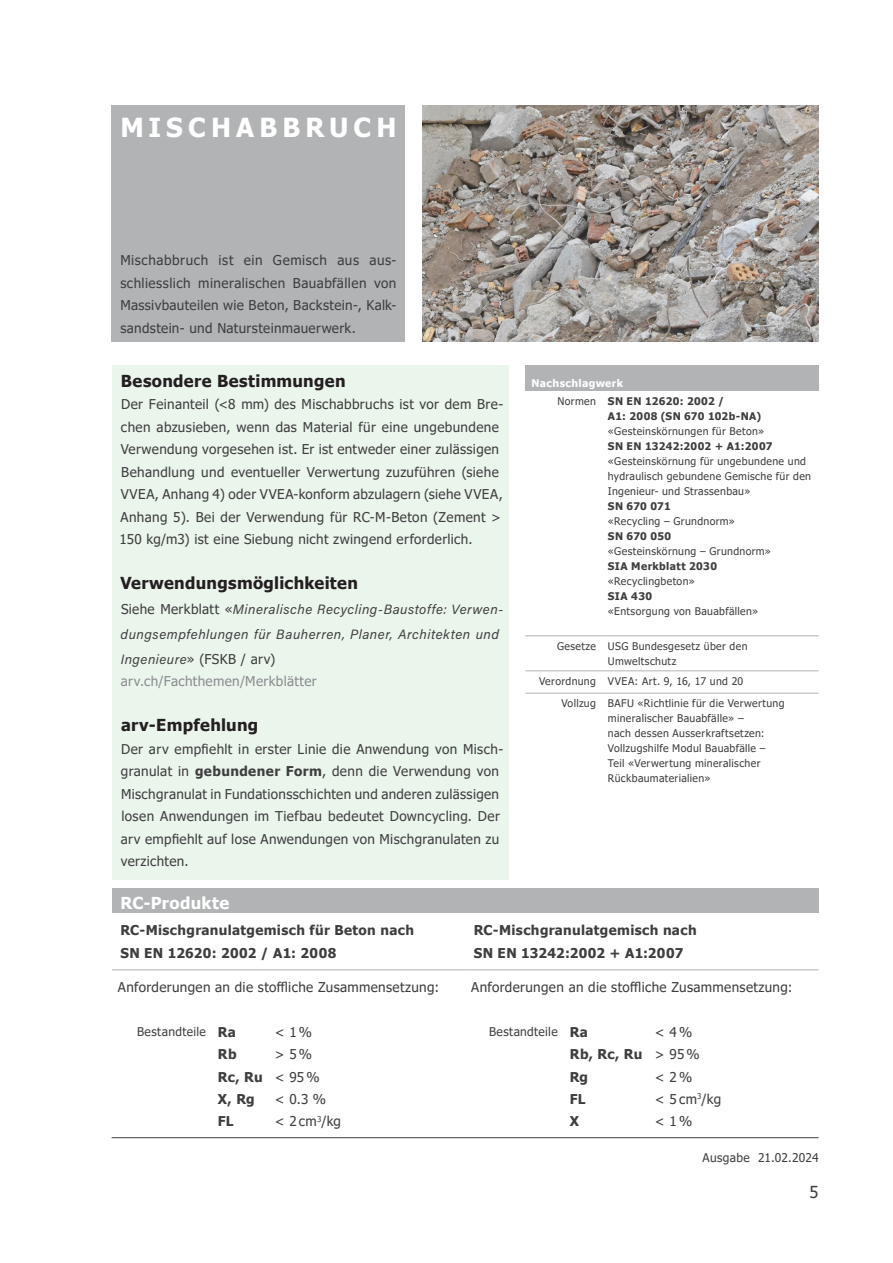
<style>
.page{position:relative;width:893px;height:1263px;background:#fff}
.page>*{position:absolute;margin:0;border:0;box-sizing:border-box;transform-origin:0 0}
.Profiltitel{font:700 26.25px "Tahoma";letter-spacing:.195em;color:#fff}
.Tabellenschrift_Titel_schwarz{font:700 16.5px "Tahoma";letter-spacing:.02em;color:#231f20}
.Tabellenschrift_Titel{font:700 16.5px "Tahoma";letter-spacing:.02em;color:#fff}
.t1{font:16.5px "Tahoma";color:#3e3e3f}
.Tabellenschrift{font:13.5px/22.5px "Tahoma";letter-spacing:.025em;color:#3e3e3f}
.Tabellenschrift-2{font:13.5px/24.8px "Acumin Variable Concept";letter-spacing:.04em;color:#3e3e3f}
.Tabellenschrift-3{font:700 13.5px "Tahoma";letter-spacing:.025em;color:#3e3e3f}
.Absenderadresse{font:13.5px "Tahoma";letter-spacing:.01em;color:#3e3e3f}
.Absenderadresse-2{font:700 13.5px "Tahoma";letter-spacing:.02em;color:#3e3e3f}
.Tabellenschrift-4{font:13.5px "Tahoma";letter-spacing:.025em;color:#8b8d90}
.Tabellenschrift-5{font:12px "Tahoma";letter-spacing:.03em;color:#3e3e3f}
.Tabellenschrift_klein{font:10.5px/15px "Tahoma";letter-spacing:.035em;color:#3e3e3f}
.Tabellenschrift_klein-2{font:700 10.5px "Tahoma";letter-spacing:.035em;color:#3e3e3f}
.Tabellenschrift_klein_Titel{font:700 10.5px "Tahoma";letter-spacing:.035em;color:#fff}
.s1{font-family:"Tahoma"}
.s2{font-weight:700}
</style>
<div class="page">
<hr style="left:112px;top:1137px;width:707px;height:1px;background:#3e3e3f">
<div style="left:112px;top:105px;width:293px;height:236px;background:#b1b3b4"></div>
<img style="left:422px;top:105px;width:397px;height:236px">
<div style="left:112px;top:366px;width:396px;height:514px;background:#eaf5ec"></div>
<div style="left:112px;top:888px;width:707px;height:25px;background:#b1b3b4"></div>
<hr style="left:112px;top:969px;width:353px;height:1px;background:#b1b3b4">
<hr style="left:465px;top:969px;width:354px;height:1px;background:#b1b3b4">
<div style="left:525px;top:366px;width:294px;height:25px;background:#b1b3b4"></div>
<hr style="left:525px;top:635px;width:77px;height:1px;background:#b1b3b4">
<hr style="left:602px;top:635px;width:217px;height:1px;background:#b1b3b4">
<hr style="left:525px;top:670px;width:77px;height:1px;background:#b1b3b4">
<hr style="left:602px;top:670px;width:217px;height:1px;background:#b1b3b4">
<hr style="left:525px;top:693px;width:77px;height:1px;background:#b1b3b4">
<hr style="left:602px;top:693px;width:217px;height:1px;background:#b1b3b4">
<p class="Profiltitel" style="left:120px;top:109px;width:278px">MISCHABBRUCH</p>
<p class="Tabellenschrift" style="left:120px;top:250px;width:278px;text-align:justify">Mischabbruch ist ein Gemisch aus aus&shy;schliesslich mineralischen Bauabfällen von Massivbauteilen wie Beton, Backstein-, Kalk&shy;sandstein- und Natursteinmauerwerk.</p>
<p class="Tabellenschrift_Titel_schwarz" style="left:121px;top:369px;width:226px">Besondere Bestimmungen</p>
<p class="Tabellenschrift" style="left:120px;top:394px;width:385px">Der Feinanteil (&lt;8 mm) des Mischabbruchs ist vor dem Bre&shy;chen abzusieben, wenn das Material für eine ungebundene Verwendung vorgesehen ist. Er ist entweder einer zulässigen Behandlung und eventueller Verwertung zuzuführen (siehe VVEA, Anhang 4) oder VVEA-konform abzulagern (siehe VVEA, Anhang 5). Bei der Verwendung für RC-M-Beton (Zement &gt; 150 kg/m3) ist eine Siebung nicht zwingend erforderlich.</p>
<p class="Tabellenschrift_Titel_schwarz" style="left:120px;top:572px;width:239px">Verwendungsmöglichkeiten</p>
<p class="Tabellenschrift-2" style="left:121px;top:596px;width:384px"><span class="s1">Siehe Merkblatt «</span>Mineralische Recycling-Baustoffe: Verwen&shy;dungsempfehlungen für Bauherren, Planer, Architekten und<br>Ingenieure<span class="s1">» (FSKB / arv)</span></p>
<p class="Tabellenschrift-4" style="left:121px;top:672px;width:197px">arv.ch/Fachthemen/Merkblätter</p>
<p class="Tabellenschrift_Titel_schwarz" style="left:121px;top:713px;width:139px">arv-Empfehlung</p>
<p class="Tabellenschrift" style="left:121px;top:738px;width:384px">Der arv empfiehlt in erster Linie die Anwendung von Misch&shy;granulat in <span class="s2">gebundener Form</span>, denn die Verwendung von Mischgranulat in Fundationsschichten und anderen zulässigen losen Anwendungen im Tiefbau bedeutet Downcycling. Der arv empfiehlt auf lose Anwendungen von Mischgranulaten zu verzichten.</p>
<p class="Tabellenschrift_Titel" style="left:120px;top:892px;width:110px">RC-Produkte</p>
<p class="Tabellenschrift-3" style="left:120px;top:921px;width:295px">RC-Mischgranulatgemisch für Beton nach</p>
<p class="Tabellenschrift-3" style="left:120px;top:943px;width:218px">SN EN 12620: 2002 / A1: 2008</p>
<p class="Tabellenschrift_klein_Titel" style="left:531px;top:376px;width:93px">Nachschlagwerk</p>
<p class="Tabellenschrift_klein" style="left:557px;top:394px;width:40px">Normen</p>
<p class="Tabellenschrift_klein-2" style="left:608px;top:394px;width:118px">SN EN 12620: 2002 /</p>
<p class="Tabellenschrift_klein-2" style="left:608px;top:409px;width:155px">A1: 2008 (SN 670 102b-NA)</p>
<p class="Tabellenschrift_klein" style="left:608px;top:424px;width:158px">«Gesteinskörnungen für Beton»</p>
<p class="Tabellenschrift_klein-2" style="left:608px;top:439px;width:166px">SN EN 13242:2002 + A1:2007</p>
<p class="Tabellenschrift_klein" style="left:608px;top:454px;width:205px">«Gesteinskörnung für ungebundene und hydraulisch gebundene Gemische für den<br>Ingenieur- und Strassenbau»</p>
<p class="Tabellenschrift_klein-2" style="left:608px;top:499px;width:64px">SN 670 071</p>
<p class="Tabellenschrift_klein" style="left:608px;top:514px;width:128px">«Recycling – Grundnorm»</p>
<p class="Tabellenschrift_klein-2" style="left:608px;top:529px;width:65px">SN 670 050</p>
<p class="Tabellenschrift_klein" style="left:608px;top:544px;width:165px">«Gesteinskörnung – Grundnorm»</p>
<p class="Tabellenschrift_klein-2" style="left:608px;top:559px;width:111px">SIA Merkblatt 2030</p>
<p class="Tabellenschrift_klein" style="left:608px;top:574px;width:88px">«Recyclingbeton»</p>
<p class="Tabellenschrift_klein-2" style="left:608px;top:589px;width:46px">SIA 430</p>
<p class="Tabellenschrift_klein" style="left:608px;top:604px;width:152px">«Entsorgung von Bauabfällen»</p>
<p class="Tabellenschrift_klein" style="left:557px;top:639px;width:40px">Gesetze</p>
<p class="Tabellenschrift_klein" style="left:608px;top:639px;width:141px">USG Bundesgesetz über den<br>Umweltschutz</p>
<p class="Tabellenschrift_klein" style="left:539px;top:674px;width:58px">Verordnung</p>
<p class="Tabellenschrift_klein" style="left:608px;top:674px;width:137px">VVEA: Art. 9, 16, 17 und 20</p>
<p class="Tabellenschrift_klein" style="left:561px;top:696px;width:36px">Vollzug</p>
<p class="Tabellenschrift_klein" style="left:608px;top:696px;width:178px">BAFU «Richtlinie für die Verwertung mineralischer Bauabfälle» –<br>nach dessen Ausserkraftsetzen:</p>
<p class="Tabellenschrift_klein" style="left:608px;top:741px;width:159px">Vollzugshilfe Modul Bauabfälle –<br>Teil «Verwertung mineralischer<br>Rückbaumaterialien»</p>
<p class="Tabellenschrift-3" style="left:474px;top:921px;width:224px">RC-Mischgranulatgemisch nach</p>
<p class="Tabellenschrift-3" style="left:474px;top:943px;width:211px">SN EN 13242:2002 + A1:2007</p>
<p class="Tabellenschrift" style="left:118px;top:977px;width:323px">Anforderungen an die stoffliche Zusammensetzung:</p>
<p class="Tabellenschrift-5" style="left:137px;top:1023px;width:70px">Bestandteile</p>
<p class="Absenderadresse-2" style="left:218px;top:1022px;width:20px">Ra</p>
<p class="Absenderadresse" style="left:275px;top:1023px;width:39px">&lt; 1%</p>
<p class="Absenderadresse-2" style="left:218px;top:1045px;width:20px">Rb</p>
<p class="Absenderadresse" style="left:275px;top:1045px;width:39px">&gt; 5%</p>
<p class="Absenderadresse-2" style="left:218px;top:1067px;width:46px">Rc, Ru</p>
<p class="Absenderadresse" style="left:275px;top:1068px;width:46px">&lt; 95%</p>
<p class="Absenderadresse-2" style="left:218px;top:1089px;width:39px">X, Rg</p>
<p class="Absenderadresse" style="left:275px;top:1090px;width:53px">&lt; 0.3 %</p>
<p class="Absenderadresse-2" style="left:218px;top:1112px;width:17px">FL</p>
<p class="Absenderadresse" style="left:275px;top:1112px;width:68px">&lt; 2 cm<sup>3</sup>/kg</p>
<p class="Tabellenschrift" style="left:471px;top:977px;width:323px">Anforderungen an die stoffliche Zusammensetzung:</p>
<p class="Tabellenschrift-5" style="left:489px;top:1023px;width:70px">Bestandteile</p>
<p class="Absenderadresse-2" style="left:570px;top:1022px;width:20px">Ra</p>
<p class="Absenderadresse" style="left:655px;top:1023px;width:39px">&lt; 4%</p>
<p class="Absenderadresse-2" style="left:570px;top:1045px;width:74px">Rb, Rc, Ru</p>
<p class="Absenderadresse" style="left:655px;top:1045px;width:46px">&gt; 95%</p>
<p class="Absenderadresse-2" style="left:570px;top:1067px;width:20px">Rg</p>
<p class="Absenderadresse" style="left:655px;top:1068px;width:39px">&lt; 2%</p>
<p class="Absenderadresse-2" style="left:570px;top:1089px;width:17px">FL</p>
<p class="Absenderadresse" style="left:655px;top:1090px;width:68px">&lt; 5 cm<sup>3</sup>/kg</p>
<p class="Absenderadresse-2" style="left:570px;top:1112px;width:11px">X</p>
<p class="Absenderadresse" style="left:655px;top:1112px;width:39px">&lt; 1%</p>
<p class="Tabellenschrift-5" style="left:703px;top:1150px;width:117px">Ausgabe 21.02.2024</p>
<p class="t1" style="left:809px;top:1181px;width:11px">5</p>
</div>
